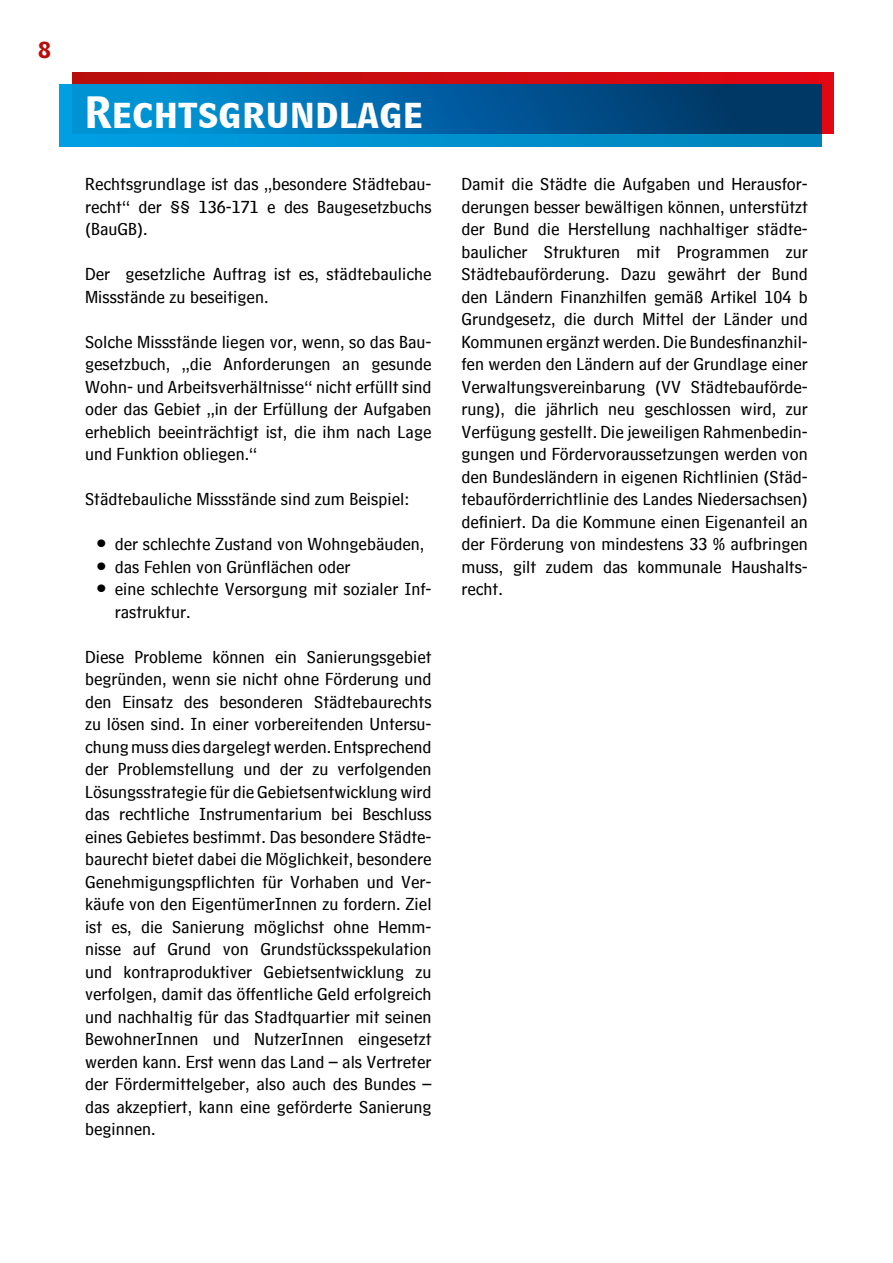
<style>
.page{position:relative;width:893px;height:1263px;background:#fff}
.page>*{position:absolute;margin:0;border:0;box-sizing:border-box;transform-origin:0 0}
.t1{font:37.5px "HM Big Caps";color:#fff}
.t2{font:19.5px "HM Big Caps";color:#b70e0c}
.t3{font:18px/22.5px "HM Text";color:#000;text-align:justify}
.s1{font-size:27px}
</style>
<div class="page">
<div style="left:72px;top:72px;width:761px;height:62px;background:linear-gradient(to right,#b70f0c,#e30714)"></div>
<div style="left:60px;top:84px;width:761px;height:62px;background:linear-gradient(to right,#009fe4,#0082b9)"></div>
<div style="left:72px;top:84px;width:749px;height:50px;background:linear-gradient(to right,#009be2,#002b5c)"></div>
<p class="t2" style="left:38px;top:34px;width:14px">8</p>
<h1 class="t1" style="left:85px;top:82px;width:339px">Rechtsgrundlage</h1>
<p class="t3" style="left:85px;top:170px;width:348px">Rechtsgrundlage ist das „besondere Städtebau&shy;recht“ der §§ 136-171 e des Baugesetzbuchs (BauGB).</p>
<p class="t3" style="left:85px;top:260px;width:348px">Der gesetzliche Auftrag ist es, städtebauliche<br>Missstände zu beseitigen.</p>
<p class="t3" style="left:85px;top:327px;width:348px">Solche Missstände liegen vor, wenn, so das Bau&shy;gesetzbuch, „die Anforderungen an gesunde Wohn- und Arbeitsverhältnisse“ nicht erfüllt sind oder das Gebiet „in der Erfüllung der Aufgaben erheblich beeinträchtigt ist, die ihm nach Lage und Funktion obliegen.“</p>
<p class="t3" style="left:85px;top:485px;width:326px">Städtebauliche Missstände sind zum Beispiel:</p>
<p class="t3" style="left:94px;top:530px;width:332px"><span class="s1">•</span> der schlechte Zustand von Wohngebäuden,</p>
<p class="t3" style="left:94px;top:552px;width:258px"><span class="s1">•</span> das Fehlen von Grünflächen oder</p>
<p class="t3" style="left:115px;top:575px;width:318px;text-indent:-21px"><span class="s1">•</span> eine schlechte Versorgung mit sozialer Inf&shy;rastruktur.</p>
<p class="t3" style="left:85px;top:642px;width:348px">Diese Probleme können ein Sanierungsgebiet begründen, wenn sie nicht ohne Förderung und den Einsatz des besonderen Städtebaurechts zu lösen sind. In einer vorbereitenden Untersu&shy;chung muss dies dargelegt werden. Entsprechend der Problemstellung und der zu verfolgenden Lösungsstrategie für die Gebietsentwicklung wird das rechtliche Instrumentarium bei Beschluss eines Gebietes bestimmt. Das besondere Städte&shy;baurecht bietet dabei die Möglichkeit, besondere Genehmigungspflichten für Vorhaben und Ver&shy;käufe von den EigentümerInnen zu fordern. Ziel ist es, die Sanierung möglichst ohne Hemm&shy;nisse auf Grund von Grundstücksspekulation und kontraproduktiver Gebietsentwicklung zu verfolgen, damit das öffentliche Geld erfolgreich und nachhaltig für das Stadtquartier mit seinen BewohnerInnen und NutzerInnen eingesetzt werden kann. Erst wenn das Land – als Vertreter der Fördermittelgeber, also auch des Bundes – das akzeptiert, kann eine geförderte Sanierung beginnen.</p>
<p class="t3" style="left:461px;top:170px;width:348px">Damit die Städte die Aufgaben und Herausfor&shy;derungen besser bewältigen können, unterstützt der Bund die Herstellung nachhaltiger städte&shy;baulicher Strukturen mit Programmen zur Städtebauförderung. Dazu gewährt der Bund den Ländern Finanzhilfen gemäß Artikel 104 b Grundgesetz, die durch Mittel der Länder und Kommunen ergänzt werden. Die Bundesfinanzhil&shy;fen werden den Ländern auf der Grundlage einer Verwaltungsvereinbarung (VV Städtebauförde&shy;rung), die jährlich neu geschlossen wird, zur Verfügung gestellt. Die jeweiligen Rahmenbedin&shy;gungen und Fördervoraussetzungen werden von den Bundesländern in eigenen Richtlinien (Städ&shy;tebauförderrichtlinie des Landes Niedersachsen) definiert. Da die Kommune einen Eigenanteil an der Förderung von mindestens 33 % aufbringen muss, gilt zudem das kommunale Haushalts&shy;recht.</p>
</div>
